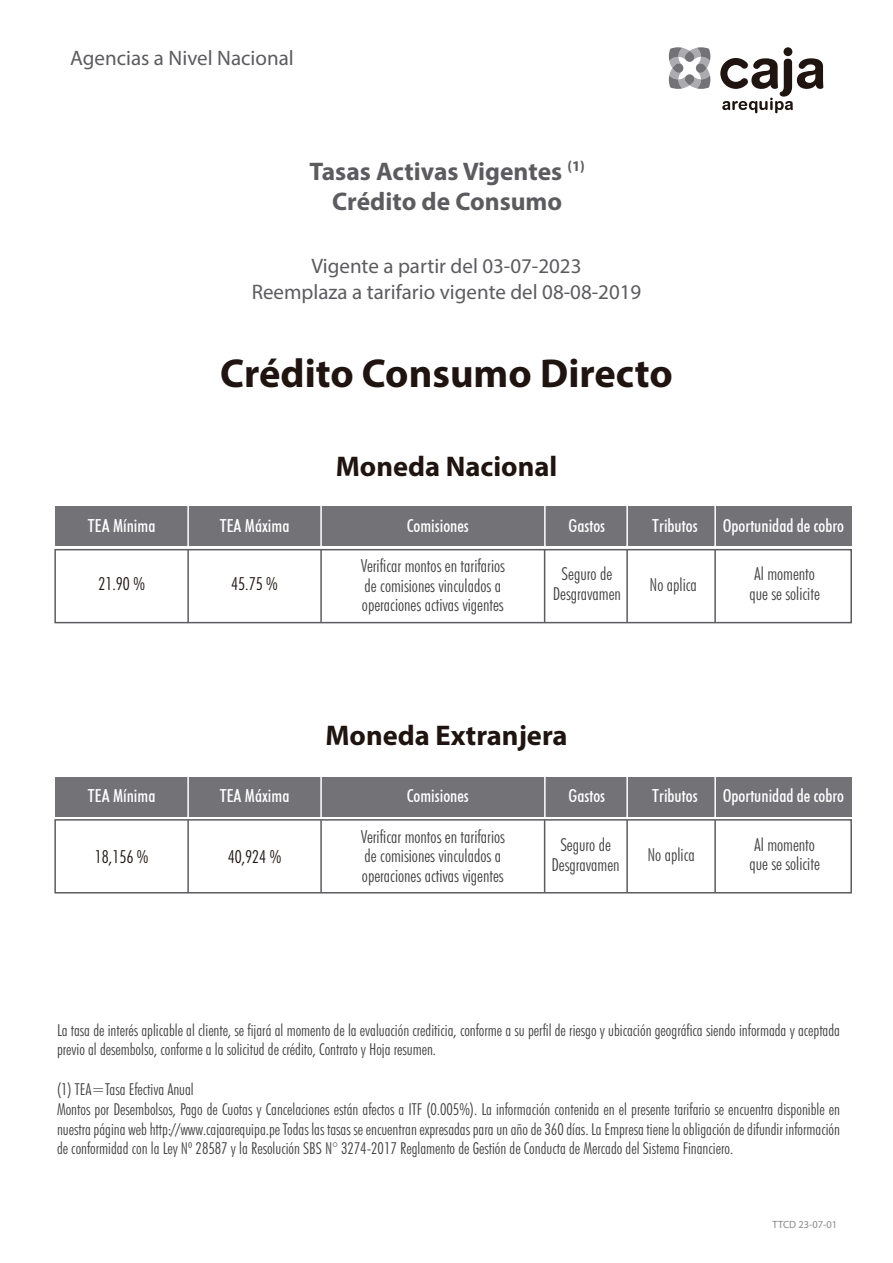
<style>
.page{position:relative;width:893px;height:1263px;background:#fff}
.page>*{position:absolute;margin:0;border:0;box-sizing:border-box;transform-origin:0 0}
.t1{font:700 40.5px "Myriad Pro";color:#1f1410}
.t2{font:700 28.5px "Myriad Pro";color:#1f1410}
.t3{font:700 25.5px/30.6px "Myriad Pro";color:#5c5b5f;text-align:center}
.t4{font:21px/25.2px "Myriad Pro";color:#5c5b5f;text-align:center}
.t5{font:300 condensed 18px/19.5px "Futura BT";color:#434141}
.t6{font:500 condensed 18px "Futura BT";color:#fff}
.t7{font:300 condensed 18px "Futura BT";color:#1f1410}
.t8{font:300 condensed 16.5px/19.8px "Futura BT";color:#434141}
.t9{font:10.5px "Myriad Pro";color:#89878c}
</style>
<div class="page">
<svg style="left:669px;top:47px;width:41px;height:42px"></svg>
<div style="left:783px;top:47px;width:9px;height:9px;background:#1f1410;border-radius:50%"></div>
<svg style="left:720px;top:58px;width:103px;height:55px"></svg>
<div style="left:55px;top:506px;width:796px;height:40px;background:#737277"></div>
<div style="left:54px;top:549px;width:798px;height:74px;border:2px solid #5c5b5f"></div>
<hr style="left:187px;top:550px;width:2px;height:72px;background:#5c5b5f">
<hr style="left:320px;top:550px;width:2px;height:72px;background:#5c5b5f">
<hr style="left:544px;top:550px;width:1px;height:72px;background:#5c5b5f">
<hr style="left:626px;top:550px;width:2px;height:72px;background:#5c5b5f">
<hr style="left:187px;top:504px;width:2px;height:44px;background:#fff">
<hr style="left:320px;top:504px;width:2px;height:44px;background:#fff">
<hr style="left:544px;top:504px;width:2px;height:44px;background:#fff">
<hr style="left:626px;top:504px;width:2px;height:44px;background:#fff">
<hr style="left:714px;top:550px;width:2px;height:72px;background:#5c5b5f">
<hr style="left:714px;top:504px;width:2px;height:44px;background:#fff">
<div style="left:55px;top:777px;width:796px;height:40px;background:#737277"></div>
<div style="left:54px;top:819px;width:798px;height:74px;border:2px solid #5c5b5f"></div>
<hr style="left:187px;top:820px;width:2px;height:72px;background:#5c5b5f">
<hr style="left:320px;top:820px;width:2px;height:72px;background:#5c5b5f">
<hr style="left:544px;top:820px;width:1px;height:72px;background:#5c5b5f">
<hr style="left:626px;top:820px;width:2px;height:72px;background:#5c5b5f">
<hr style="left:187px;top:774px;width:2px;height:44px;background:#fff">
<hr style="left:320px;top:774px;width:2px;height:44px;background:#fff">
<hr style="left:544px;top:774px;width:2px;height:44px;background:#fff">
<hr style="left:626px;top:774px;width:2px;height:44px;background:#fff">
<hr style="left:714px;top:820px;width:2px;height:72px;background:#5c5b5f">
<hr style="left:714px;top:774px;width:2px;height:44px;background:#fff">
<p class="t4" style="left:70px;top:45px;width:225px">Agencias a Nivel Nacional</p>
<h3 class="t3" style="left:310px;top:155px;width:277px">Tasas Activas Vigentes <sup>(1)<br></sup>Crédito de Consumo</h3>
<p class="t4" style="left:252px;top:253px;width:391px">Vigente a partir del 03-07-2023<br>Reemplaza a tarifario vigente del 08-08-2019</p>
<h1 class="t1" style="left:220px;top:347px;width:454px">Crédito Consumo Directo</h1>
<h2 class="t2" style="left:336px;top:448px;width:223px">Moneda Nacional</h2>
<p class="t6" style="left:88px;top:515px;width:69px">TEA Mínima</p>
<p class="t6" style="left:220px;top:515px;width:71px">TEA Máxima</p>
<p class="t6" style="left:407px;top:515px;width:64px">Comisiones</p>
<p class="t6" style="left:569px;top:515px;width:38px">Gastos</p>
<p class="t6" style="left:723px;top:515px;width:123px">Oportunidad de cobro</p>
<p class="t5" style="left:361px;top:556px;width:146px">Verificar montos en tarifarios de comisiones vinculados a operaciones activas vigentes</p>
<p class="t5" style="left:553px;top:564px;width:70px;text-align:center">Seguro de<br>Desgravamen</p>
<p class="t5" style="left:749px;top:564px;width:72px">Al momento que se solicite</p>
<p class="t6" style="left:652px;top:515px;width:47px">Tributos</p>
<p class="t7" style="left:98px;top:572px;width:48px">21.90 %</p>
<p class="t7" style="left:231px;top:572px;width:48px">45.75 %</p>
<p class="t5" style="left:649px;top:575px;width:49px">No aplica</p>
<h2 class="t2" style="left:325px;top:716px;width:244px">Moneda Extranjera</h2>
<p class="t6" style="left:88px;top:785px;width:69px">TEA Mínima</p>
<p class="t6" style="left:220px;top:785px;width:71px">TEA Máxima</p>
<p class="t6" style="left:407px;top:785px;width:64px">Comisiones</p>
<p class="t6" style="left:569px;top:785px;width:38px">Gastos</p>
<p class="t6" style="left:723px;top:785px;width:123px">Oportunidad de cobro</p>
<p class="t5" style="left:361px;top:826px;width:146px">Verificar montos en tarifarios de comisiones vinculados a operaciones activas vigentes</p>
<p class="t5" style="left:552px;top:835px;width:70px;text-align:center">Seguro de<br>Desgravamen</p>
<p class="t5" style="left:749px;top:834px;width:72px">Al momento que se solicite</p>
<p class="t6" style="left:652px;top:785px;width:47px">Tributos</p>
<p class="t7" style="left:95px;top:845px;width:55px">18,156 %</p>
<p class="t7" style="left:228px;top:845px;width:55px">40,924 %</p>
<p class="t5" style="left:647px;top:845px;width:49px">No aplica</p>
<p class="t8" style="left:57px;top:1020px;width:785px">La tasa de interés aplicable al cliente, se fijará al momento de la evaluación crediticia, conforme a su perfil de riesgo y ubicación geográfica siendo informada y aceptada previo al desembolso, conforme a la solicitud de crédito, Contrato y Hoja resumen.</p>
<p class="t8" style="left:57px;top:1079px;width:785px">(1) TEA=Tasa Efectiva Anual<br>Montos por Desembolsos, Pago de Cuotas y Cancelaciones están afectos a ITF (0.005%). La información contenida en el presente tarifario se encuentra disponible en nuestra página web http://www.cajaarequipa.pe Todas las tasas se encuentran expresadas para un año de 360 días. La Empresa tiene la obligación de difundir información de conformidad con la Ley Nº 28587 y la Resolución SBS N° 3274-2017 Reglamento de Gestión de Conducta de Mercado del Sistema Financiero.</p>
<p class="t9" style="left:773px;top:1218px;width:66px">TTCD 23-07-01</p>
</div>
